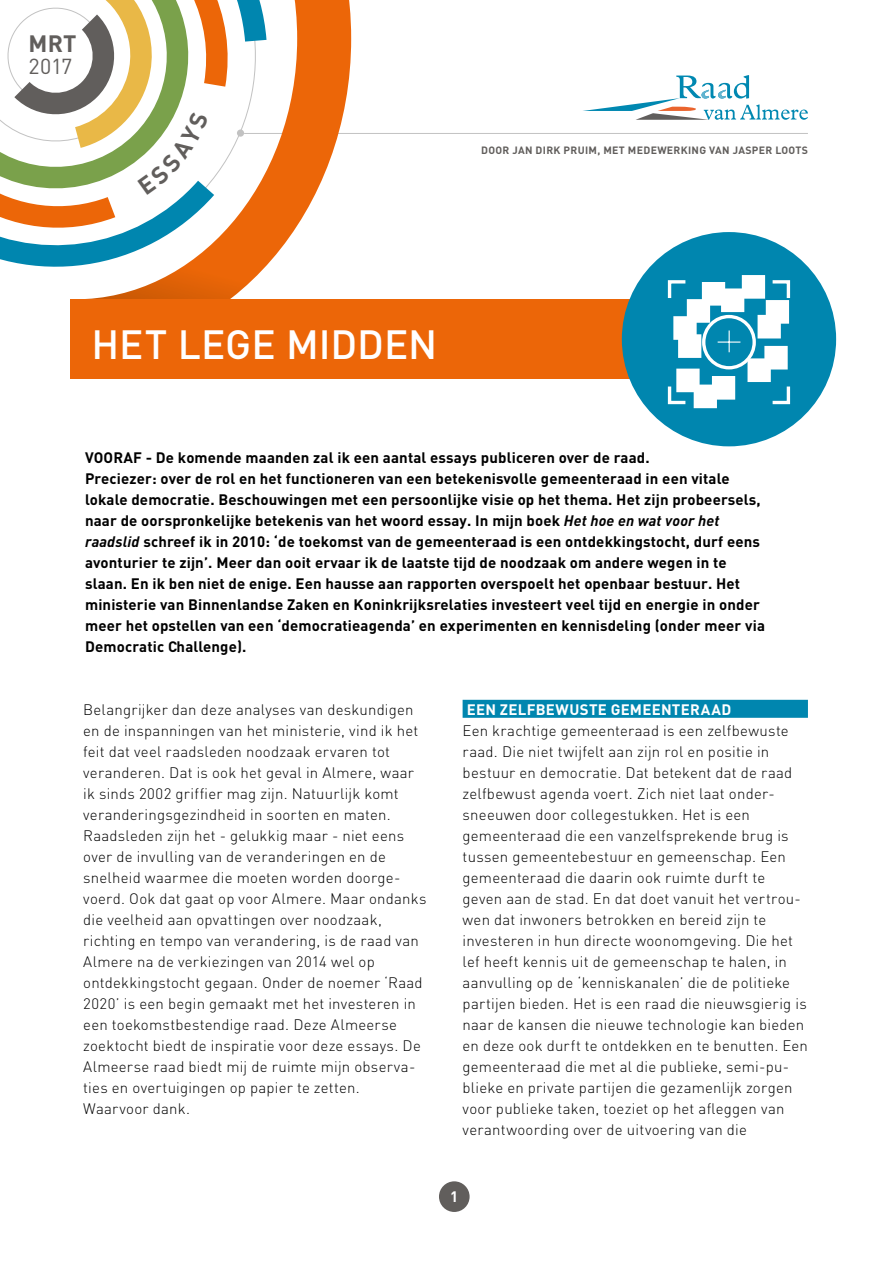
<style>
.page{position:relative;width:893px;height:1263px;background:#fff}
.page>*{position:absolute;margin:0;border:0;box-sizing:border-box;transform-origin:0 0}
.t1{font:500 40.35px "DIN";color:#fff}
.t2{font:700 23.4px "DIN";color:#615e5c}
.t3{font:21.45px "DIN";color:#615e5c}
.t4{font:300 15px/21px "DIN";letter-spacing:.015em;color:#000}
.t5{font:700 15px/21px "DIN";letter-spacing:.01em;color:#000}
.t6{font:700 15px "DIN";letter-spacing:.02em;color:#fff}
.t7{font:700 10.5px "DIN";letter-spacing:.03em;color:#615e5c}
.s1{font-style:italic}
</style>
<div class="page">
<hr style="left:244px;top:133px;width:564px;height:1px;background:#c2c2c2">
<svg style="left:70px;top:0;width:308px;height:300px"></svg>
<div style="left:70px;top:300px;width:565px;height:79px;background:#ec6608"></div>
<div style="left:439px;top:1181px;width:31px;height:31px;background:#615e5c;border-radius:50%"></div>
<svg style="left:266px;top:0;width:10px;height:276px"></svg>
<div style="left:463px;top:700px;width:345px;height:18px;background:#0086af"></div>
<svg style="left:583px;top:75px;width:225px;height:45px"></svg>
<div style="left:622px;top:232px;width:214px;height:214px;background:#0086af;border-radius:50%"></div>
<svg style="left:667px;top:275px;width:124px;height:133px"></svg>
<hr style="left:718px;top:341px;width:22px;height:2px;background:#fff">
<svg style="left:0;top:0;width:266px;height:289px"></svg>
<h2 class="t2" style="left:28px;top:28px;width:50px">MRT</h2>
<h3 class="t3" style="left:28px;top:54px;width:45px">2017</h3>
<p class="t7" style="left:481px;top:143px;width:328px">DOOR JAN DIRK PRUIM, MET MEDEWERKING VAN JASPER LOOTS</p>
<h1 class="t1" style="left:92px;top:318px;width:347px">HET LEGE MIDDEN</h1>
<p class="t5" style="left:85px;top:446px;width:681px">VOORAF - De komende maanden zal ik een aantal essays publiceren over de raad.<br>Preciezer: over de rol en het functioneren van een betekenisvolle gemeenteraad in een vitale lokale democratie. Beschouwingen met een persoonlijke visie op het thema. Het zijn probeersels, naar de oorspronkelijke betekenis van het woord essay. In mijn boek <span class="s1">Het hoe en wat voor het raadslid</span> schreef ik in 2010: ‘de toekomst van de gemeenteraad is een ontdekkingstocht, durf eens avonturier te zijn’. Meer dan ooit ervaar ik de laatste tijd de noodzaak om andere wegen in te slaan. En ik ben niet de enige. Een hausse aan rapporten overspoelt het openbaar bestuur. Het ministerie van Binnenlandse Zaken en Koninkrijksrelaties investeert veel tijd en energie in onder meer het opstellen van een ‘democratieagenda’ en experimenten en kennisdeling (onder meer via Democratic Challenge).</p>
<p class="t4" style="left:83px;top:698px;width:345px">Belangrijker dan deze analyses van deskundigen en de inspanningen van het ministerie, vind ik het feit dat veel raadsleden noodzaak ervaren tot veranderen. Dat is ook het geval in Almere, waar ik sinds 2002 griffier mag zijn. Natuurlijk komt veranderingsgezindheid in soorten en maten.<br>Raadsleden zijn het - gelukkig maar - niet eens over de invulling van de veranderingen en de snelheid waarmee die moeten worden doorge&shy;voerd. Ook dat gaat op voor Almere. Maar ondanks die veelheid aan opvattingen over noodzaak, richting en tempo van verandering, is de raad van Almere na de verkiezingen van 2014 wel op ontdekkingstocht gegaan. Onder de noemer ‘Raad 2020’ is een begin gemaakt met het investeren in een toekomstbestendige raad. Deze Almeerse zoektocht biedt de inspiratie voor deze essays. De Almeerse raad biedt mij de ruimte mijn observa&shy;ties en overtuigingen op papier te zetten.<br>Waarvoor dank.</p>
<p class="t6" style="left:467px;top:699px;width:266px">EEN ZELFBEWUSTE GEMEENTERAAD</p>
<p class="t4" style="left:463px;top:719px;width:347px">Een krachtige gemeenteraad is een zelfbewuste raad. Die niet twijfelt aan zijn rol en positie in bestuur en democratie. Dat betekent dat de raad zelfbewust agenda voert. Zich niet laat onder&shy;sneeuwen door collegestukken. Het is een gemeenteraad die een vanzelfsprekende brug is tussen gemeentebestuur en gemeenschap. Een gemeenteraad die daarin ook ruimte durft te geven aan de stad. En dat doet vanuit het vertrou&shy;wen dat inwoners betrokken en bereid zijn te investeren in hun directe woonomgeving. Die het lef heeft kennis uit de gemeenschap te halen, in aanvulling op de ‘kenniskanalen’ die de politieke partijen bieden. Het is een raad die nieuwsgierig is naar de kansen die nieuwe technologie kan bieden en deze ook durft te ontdekken en te benutten. Een gemeenteraad die met al die publieke, semi-pu&shy;blieke en private partijen die gezamenlijk zorgen voor publieke taken, toeziet op het afleggen van verantwoording over de uitvoering van die</p>
<p class="t6" style="left:450px;top:1186px;width:10px">1</p>
</div>
